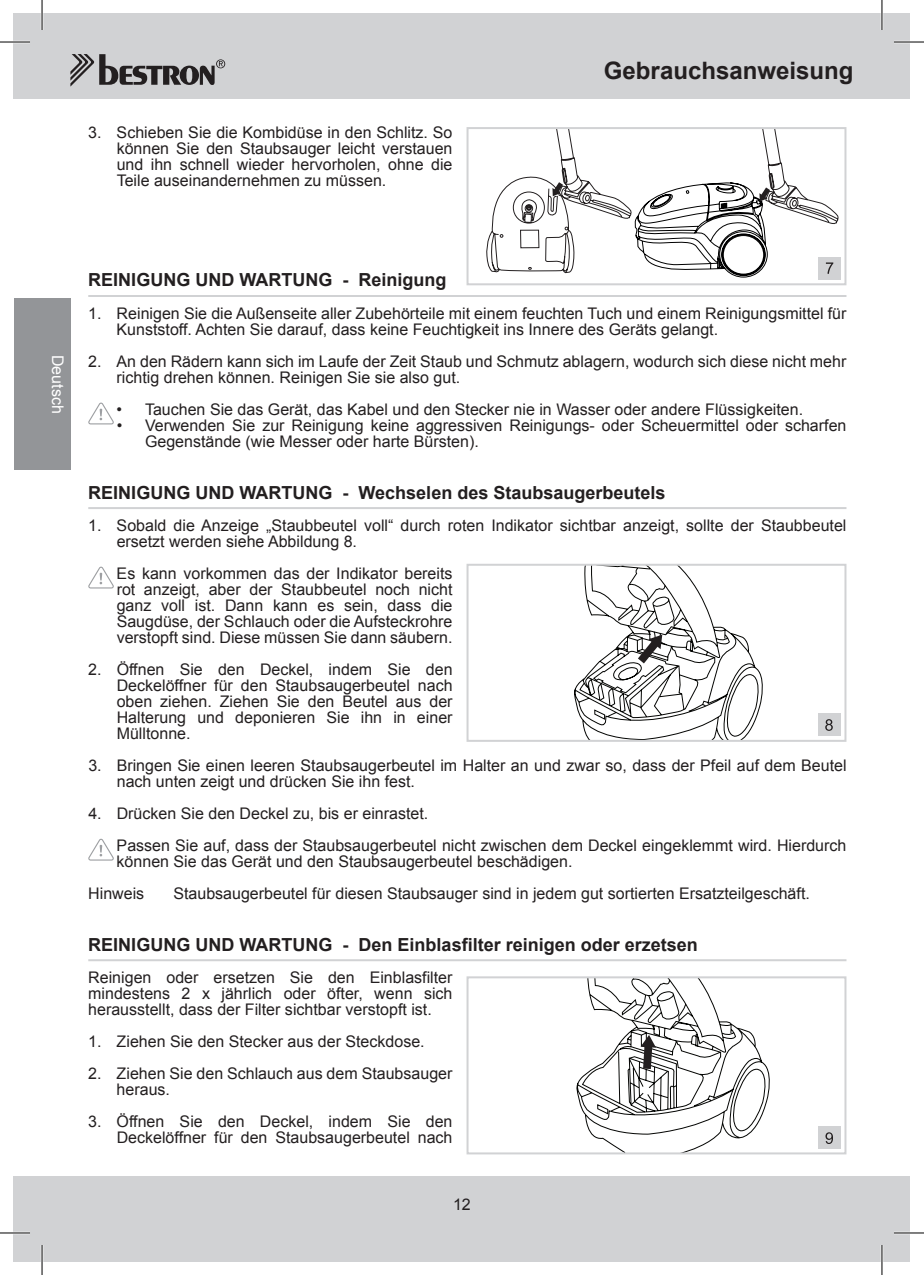
<style>
.page{position:relative;width:924px;height:1275px;background:#fff}
.page>*{position:absolute;margin:0;border:0;box-sizing:border-box;transform-origin:0 0}
.t1{font:700 24px "Arial";color:#231f20}
.t2{font:700 18px "Arial";color:#231f20}
.t3{font:16px/16px "Arial";color:#231f20}
.t4{font:16px "Arial";color:#fff}
</style>
<div class="page">
<div style="left:14px;top:14px;width:895px;height:85px;background:#d1d2d4"></div>
<div style="left:14px;top:1176px;width:895px;height:85px;background:#d1d2d4"></div>
<svg style="left:70px;top:54px;width:155px;height:33px"></svg>
<div style="left:14px;top:298px;width:56px;height:172px;background:#939598"></div>
<hr style="left:88px;top:295px;width:758px;height:2px;background:#d1d2d4">
<hr style="left:88px;top:507px;width:758px;height:2px;background:#d1d2d4">
<hr style="left:88px;top:959px;width:758px;height:2px;background:#d1d2d4">
<svg style="left:88px;top:402px;width:26px;height:22px"></svg>
<svg style="left:88px;top:566px;width:26px;height:22px"></svg>
<svg style="left:88px;top:838px;width:26px;height:22px"></svg>
<div style="left:817px;top:713px;width:23px;height:23px;background:#d1d2d4"></div>
<svg style="left:574px;top:567px;width:189px;height:172px"></svg>
<div style="left:466px;top:564px;width:380px;height:178px;border:2px solid #d1d2d4"></div>
<svg style="left:825px;top:719px;width:7px;height:12px"></svg>
<div style="left:817px;top:1126px;width:23px;height:22px;background:#d1d2d4"></div>
<svg style="left:576px;top:979px;width:193px;height:172px"></svg>
<div style="left:466px;top:976px;width:380px;height:178px;border:2px solid #d1d2d4"></div>
<svg style="left:825px;top:1132px;width:7px;height:12px"></svg>
<div style="left:817px;top:257px;width:23px;height:23px;background:#d1d2d4"></div>
<div style="left:466px;top:127px;width:380px;height:158px;border:2px solid #d1d2d4"></div>
<svg style="left:486px;top:128px;width:352px;height:149px"></svg>
<hr style="left:0;top:41px;width:30px;height:2px;background:#fff">
<hr style="left:893px;top:41px;width:30px;height:2px;background:#fff">
<hr style="left:0;top:1231px;width:30px;height:3px;background:#fff">
<hr style="left:893px;top:1231px;width:30px;height:3px;background:#fff">
<hr style="left:41px;top:0;width:2px;height:30px;background:#fff">
<hr style="left:41px;top:1245px;width:2px;height:30px;background:#fff">
<hr style="left:880px;top:0;width:2px;height:30px;background:#fff">
<hr style="left:880px;top:1245px;width:2px;height:30px;background:#fff">
<hr style="left:0;top:42px;width:30px;height:1px;background:#000">
<hr style="left:893px;top:42px;width:30px;height:1px;background:#000">
<hr style="left:0;top:1232px;width:30px;height:1px;background:#000">
<hr style="left:893px;top:1232px;width:30px;height:1px;background:#000">
<hr style="left:42px;top:0;width:1px;height:30px;background:#000">
<hr style="left:42px;top:1245px;width:1px;height:30px;background:#000">
<hr style="left:881px;top:0;width:1px;height:30px;background:#000">
<hr style="left:881px;top:1245px;width:1px;height:30px;background:#000">
<p class="t3" style="left:117px;top:125px;width:337px;text-align:justify;text-indent:-28px">3. Schieben Sie die Kombidüse in den Schlitz. So können Sie den Staubsauger leicht verstauen und ihn schnell wieder hervorholen, ohne die Teile auseinandernehmen zu müssen.</p>
<h1 class="t1" style="left:603px;top:55px;width:251px">Gebrauchsanweisung</h1>
<p class="t4" style="left:68px;top:355px;width:60px;rotate:90deg">Deutsch</p>
<p class="t2" style="left:88px;top:268px;width:360px">Reinigung und Wartung - Reinigung</p>
<p class="t3" style="left:117px;top:305px;width:731px;text-indent:-28px">1. Reinigen Sie die Außenseite aller Zubehörteile mit einem feuchten Tuch und einem Reinigungsmittel für<br>Kunststoff. Achten Sie darauf, dass keine Feuchtigkeit ins Innere des Geräts gelangt.</p>
<p class="t3" style="left:117px;top:353px;width:731px;text-indent:-28px">2. An den Rädern kann sich im Laufe der Zeit Staub und Schmutz ablagern, wodurch sich diese nicht mehr richtig drehen können. Reinigen Sie sie also gut.</p>
<p class="t3" style="left:117px;top:401px;width:687px">• Tauchen Sie das Gerät, das Kabel und den Stecker nie in Wasser oder andere Flüssigkeiten.</p>
<p class="t3" style="left:145px;top:417px;width:702px;text-indent:-28px">• Verwenden Sie zur Reinigung keine aggressiven Reinigungs- oder Scheuermittel oder scharfen<br>Gegenstände (wie Messer oder harte Bürsten).</p>
<p class="t2" style="left:88px;top:480px;width:578px">Reinig ung und Wartung - Wechselen des Staubsaugerbeutels</p>
<p class="t3" style="left:117px;top:517px;width:731px;text-indent:-28px">1. Sobald die Anzeige „Staubbeutel voll“ durch roten Indikator sichtbar anzeigt, sollte der Staubbeutel ersetzt werden siehe Abbildung 8.</p>
<p class="t3" style="left:117px;top:565px;width:337px;text-align:justify">Es kann vorkommen das der Indikator bereits rot anzeigt, aber der Staubbeutel noch nicht ganz voll ist. Dann kann es sein, dass die Saugdüse, der Schlauch oder die Aufsteckrohre verstopft sind. Diese müssen Sie dann säubern.</p>
<p class="t3" style="left:117px;top:661px;width:337px;text-align:justify;text-indent:-28px">2. Öffnen Sie den Deckel, indem Sie den Deckelöffner für den Staubsaugerbeutel nach oben ziehen. Ziehen Sie den Beutel aus der Halterung und deponieren Sie ihn in einer Mülltonne.</p>
<p class="t3" style="left:117px;top:757px;width:731px;text-indent:-28px">3. Bringen Sie einen leeren Staubsaugerbeutel im Halter an und zwar so, dass der Pfeil auf dem Beutel nach unten zeigt und drücken Sie ihn fest.</p>
<p class="t3" style="left:117px;top:797px;width:731px;line-height:32px;text-indent:-28px">4. Drücken Sie den Deckel zu, bis er einrastet.<br>Passen Sie auf, dass der Staubsaugerbeutel nicht zwischen dem Deckel eingeklemmt wird. Hierdurch</p>
<p class="t3" style="left:88px;top:845px;width:485px;line-height:32px;text-indent:28px">können Sie das Gerät und den Staubsaugerbeutel beschädigen.<br>Hinweis</p>
<p class="t3" style="left:173px;top:885px;width:637px">Staubsaugerbeutel für diesen Staubsauger sind in jedem gut sortierten Ersatzteilgeschäft.</p>
<p class="t2" style="left:88px;top:932px;width:611px">Reinigung und Wartung - Den Einblasfilter reinigen oder erzetsen</p>
<p class="t3" style="left:88px;top:969px;width:365px;text-align:justify">Reinigen oder ersetzen Sie den Einblasfilter mindestens 2 x jährlich oder öfter, wenn sich herausstellt, dass der Filter sichtbar verstopft ist.</p>
<p class="t3" style="left:88px;top:1033px;width:338px">1. Ziehen Sie den Stecker aus der Steckdose.</p>
<p class="t3" style="left:117px;top:1065px;width:337px;text-indent:-28px">2. Ziehen Sie den Schlauch aus dem Staubsauger heraus.</p>
<p class="t3" style="left:88px;top:1113px;width:365px;text-align:right">3. Öffnen Sie den Deckel, indem Sie den<br>Deckelöffner für den Staubsaugerbeutel nach</p>
<p class="t3" style="left:453px;top:1197px;width:19px">12</p>
</div>
